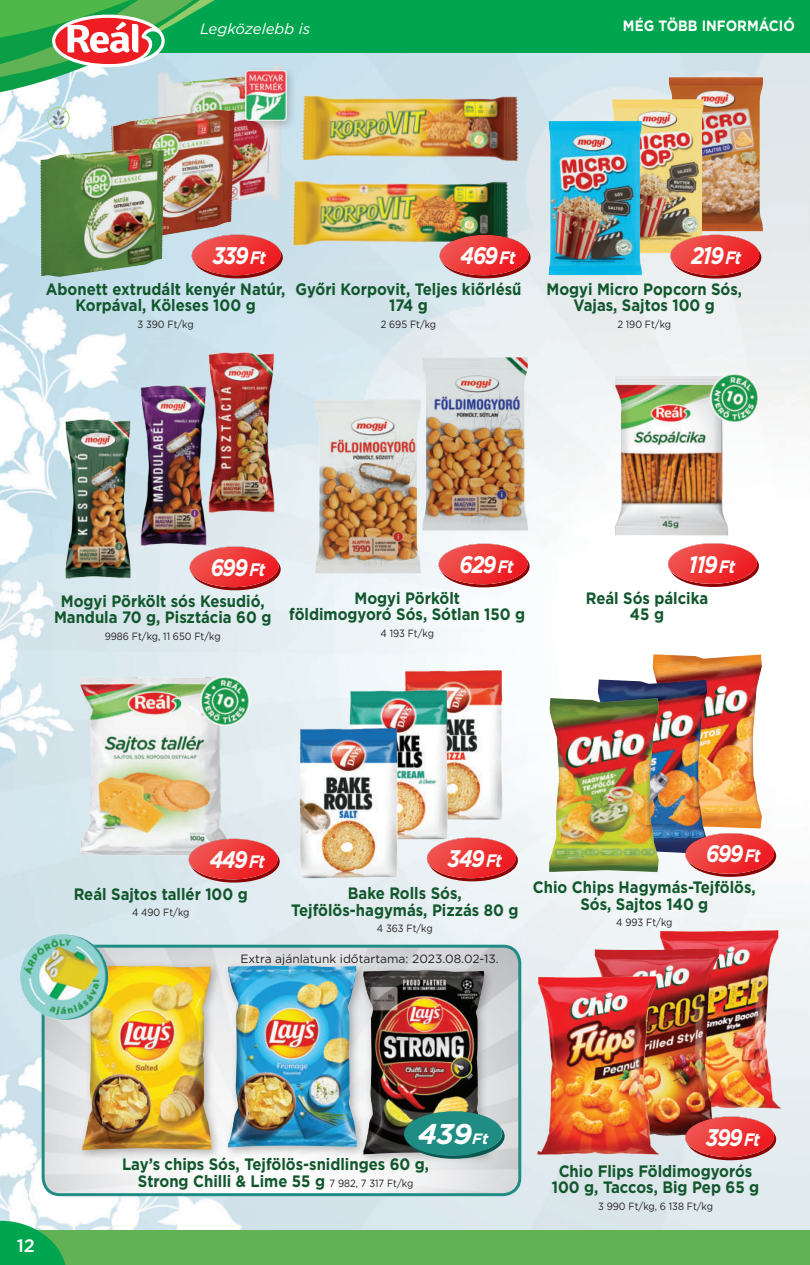
<style>
.page{position:relative;width:810px;height:1265px;background:#fff}
.page>*{position:absolute;margin:0;border:0;box-sizing:border-box;transform-origin:0 0}
.t1{font:italic 700 28.5px "Gotham";color:#fff}
.t2{font:italic 700 24px "Gotham";letter-spacing:-.05em;color:#fff;scale:.85 1}
.t3{font:500 18px "Gotham";color:#fff}
.t4{font:700 16.5px/16.5px "Gotham";color:#11572c;text-align:center;scale:.9 1}
.t5{font:700 15px "Gotham";color:#fff;scale:.9 1}
.t6{font:italic 15px "Gotham";color:#fff}
.t7{font:12px "Gotham";color:#231f20}
.t8{font:10.5px "Gotham";color:#231f20;scale:.9 1}
.s1{font-size:18px}
.s2{font-size:15px}
.s3{font-weight:400;font-size:10.5px;color:#231f20}
</style>
<div class="page">
<img style="left:0;top:52px;width:810px;height:1178px">
<div style="left:0;top:0;width:810px;height:52px;background:#00a54f"></div>
<div style="left:0;top:1230px;width:810px;height:35px;background:#61b254"></div>
<img style="left:44px;top:108px;width:30px;height:26px">
<img style="left:157px;top:108px;width:125px;height:116px">
<img style="left:111px;top:109px;width:124px;height:132px">
<img style="left:40px;top:148px;width:124px;height:129px">
<svg style="left:192px;top:235px;width:91px;height:43px"></svg>
<img style="left:192px;top:236px;width:89px;height:39px">
<img style="left:292px;top:83px;width:244px;height:100px">
<img style="left:277px;top:168px;width:250px;height:101px">
<svg style="left:439px;top:235px;width:91px;height:43px"></svg>
<img style="left:440px;top:236px;width:89px;height:39px">
<img style="left:668px;top:77px;width:95px;height:154px">
<img style="left:612px;top:99px;width:92px;height:154px">
<img style="left:548px;top:121px;width:94px;height:154px">
<svg style="left:670px;top:235px;width:91px;height:43px"></svg>
<img style="left:670px;top:236px;width:89px;height:39px">
<img style="left:422px;top:357px;width:107px;height:174px">
<img style="left:315px;top:399px;width:106px;height:174px">
<svg style="left:438px;top:544px;width:91px;height:43px"></svg>
<img style="left:439px;top:545px;width:89px;height:39px">
<img style="left:157px;top:349px;width:168px;height:167px">
<img style="left:89px;top:381px;width:168px;height:168px">
<img style="left:14px;top:415px;width:168px;height:168px">
<svg style="left:189px;top:546px;width:92px;height:44px"></svg>
<img style="left:190px;top:548px;width:89px;height:39px">
<img style="left:604px;top:354px;width:136px;height:200px">
<svg style="left:667px;top:543px;width:92px;height:44px"></svg>
<img style="left:668px;top:545px;width:89px;height:39px">
<img style="left:54px;top:656px;width:203px;height:224px">
<svg style="left:188px;top:839px;width:82px;height:43px"></svg>
<img style="left:189px;top:840px;width:81px;height:39px">
<img style="left:652px;top:654px;width:110px;height:174px">
<img style="left:597px;top:679px;width:110px;height:175px">
<img style="left:549px;top:698px;width:110px;height:174px">
<svg style="left:685px;top:833px;width:91px;height:44px"></svg>
<img style="left:685px;top:834px;width:89px;height:40px">
<img style="left:646px;top:925px;width:146px;height:188px">
<img style="left:593px;top:948px;width:129px;height:189px">
<img style="left:524px;top:971px;width:146px;height:188px">
<svg style="left:685px;top:1116px;width:91px;height:44px"></svg>
<img style="left:685px;top:1118px;width:89px;height:39px">
<img style="left:375px;top:645px;width:156px;height:222px">
<img style="left:331px;top:665px;width:159px;height:220px">
<img style="left:270px;top:703px;width:155px;height:222px">
<svg style="left:427px;top:837px;width:91px;height:44px"></svg>
<img style="left:427px;top:839px;width:89px;height:39px">
<img style="left:43px;top:946px;width:477px;height:248px">
<div style="left:42px;top:945px;width:479px;height:251px;border:3px solid #1f8d83;border-radius:17px"></div>
<div style="left:223px;top:961px;width:144px;height:197px;background:#231f20;opacity:.31"></div>
<img style="left:228px;top:965px;width:129px;height:182px">
<div style="left:77px;top:961px;width:145px;height:200px;background:#231f20;opacity:.31"></div>
<img style="left:82px;top:966px;width:129px;height:184px">
<div style="left:358px;top:965px;width:137px;height:200px;background:#231f20;opacity:.31"></div>
<img style="left:363px;top:970px;width:122px;height:184px">
<img style="left:8px;top:928px;width:110px;height:97px">
<svg style="left:404px;top:1111px;width:100px;height:48px;background:#3b8e85"></svg>
<img style="left:710px;top:374px;width:49px;height:49px">
<img style="left:200px;top:676px;width:49px;height:49px">
<div style="left:240px;top:65px;width:57px;height:67px;background:#231f20;opacity:.24"></div>
<img style="left:245px;top:70px;width:41px;height:51px">
<svg style="left:0;top:0;width:246px;height:108px"></svg>
<svg style="left:0;top:1211px;width:67px;height:54px"></svg>
<p class="t6" style="left:200px;top:22px;width:111px">Legközelebb is</p>
<p class="t5" style="left:623px;top:18px;width:192px">MÉG TÖBB INFORMÁCIÓ</p>
<h2 class="t2" style="left:213px;top:245px;width:64px">339<span class="s1">Ft</span></h2>
<p class="t4" style="left:46px;top:281px;width:267px">Abonett extrudált kenyér Natúr,<br>Korpával, Köleses 100 g</p>
<p class="t8" style="left:137px;top:318px;width:64px">3 390 Ft/kg</p>
<h2 class="t2" style="left:460px;top:245px;width:66px">469<span class="s1">Ft</span></h2>
<p class="t4" style="left:295px;top:281px;width:253px">Győri Korpovit, Teljes kiőrlésű<br>174 g</p>
<p class="t8" style="left:381px;top:318px;width:63px">2 695 Ft/kg</p>
<h2 class="t2" style="left:691px;top:245px;width:60px">219<span class="s1">Ft</span></h2>
<p class="t4" style="left:546px;top:281px;width:219px">Mogyi Micro Popcorn Sós,<br>Vajas, Sajtos 100 g</p>
<p class="t8" style="left:617px;top:318px;width:61px">2 190 Ft/kg</p>
<h2 class="t2" style="left:211px;top:557px;width:65px">699<span class="s1">Ft</span></h2>
<p class="t4" style="left:54px;top:592px;width:243px">Mogyi Pörkölt sós Kesudió,<br>Mandula 70 g, Pisztácia 60 g</p>
<p class="t8" style="left:105px;top:630px;width:130px">9986 Ft/kg, 11 650 Ft/kg</p>
<h2 class="t2" style="left:459px;top:554px;width:65px">629<span class="s1">Ft</span></h2>
<p class="t4" style="left:289px;top:590px;width:264px">Mogyi Pörkölt<br>földimogyoró Sós, Sótlan 150 g</p>
<p class="t8" style="left:380px;top:627px;width:61px">4 193 Ft/kg</p>
<h2 class="t2" style="left:689px;top:553px;width:56px">119<span class="s1">Ft</span></h2>
<p class="t4" style="left:586px;top:589px;width:137px">Reál Sós pálcika<br>45 g</p>
<h2 class="t2" style="left:210px;top:849px;width:66px">449<span class="s1">Ft</span></h2>
<p class="t4" style="left:74px;top:885px;width:195px">Reál Sajtos tallér 100 g</p>
<p class="t8" style="left:132px;top:907px;width:65px">4 490 Ft/kg</p>
<h2 class="t2" style="left:448px;top:848px;width:65px">349<span class="s1">Ft</span></h2>
<p class="t4" style="left:291px;top:885px;width:254px">Bake Rolls Sós,<br>Tejfölös-hagymás, Pizzás 80 g</p>
<p class="t8" style="left:377px;top:922px;width:64px">4 363 Ft/kg</p>
<p class="t7" style="left:240px;top:952px;width:260px">Extra ajánlatunk időtartama: 2023.08.02-13.</p>
<h2 class="t2" style="left:706px;top:843px;width:65px">699<span class="s1">Ft</span></h2>
<p class="t4" style="left:533px;top:879px;width:249px">Chio Chips Hagymás-Tejfölös,<br>Sós, Sajtos 140 g</p>
<p class="t8" style="left:616px;top:917px;width:64px">4 993 Ft/kg</p>
<p class="t3" style="left:17px;top:1232px;width:20px">1212</p>
<h1 class="t1" style="left:418px;top:1121px;width:72px">439<span class="s2">Ft</span></h1>
<p class="t4" style="left:122px;top:1156px;width:343px">Lay’s chips Sós, Tejfölös-snidlinges 60 g,<br>Strong Chilli &amp; Lime 55 g <span class="s3">7 982, 7 317 Ft/kg</span></p>
<h2 class="t2" style="left:706px;top:1127px;width:65px">399<span class="s1">Ft</span></h2>
<p class="t4" style="left:552px;top:1162px;width:232px">Chio Flips Földimogyorós<br>100 g, Taccos, Big Pep 65 g</p>
<p class="t8" style="left:598px;top:1200px;width:129px">3 990 Ft/kg, 6 138 Ft/kg</p>
</div>
